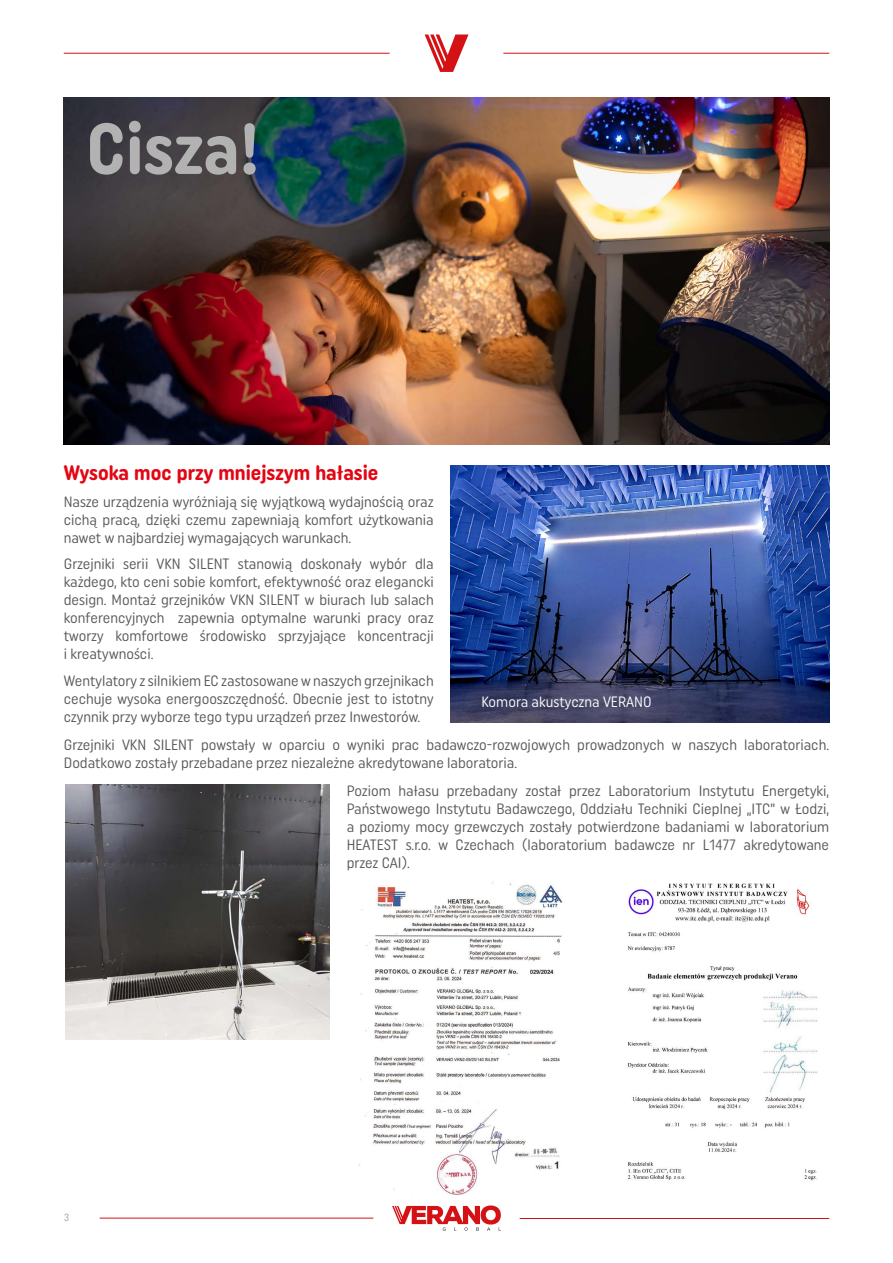
<style>
.page{position:relative;width:893px;height:1263px;background:#fff}
.page>*{position:absolute;margin:0;border:0;box-sizing:border-box;transform-origin:0 0}
.t1{font:700 72px "Uniform Rounded Condensed";letter-spacing:-.005em;color:#b3b2b2}
.t2{font:700 21px "Uniform Rounded Condensed";color:#e30613}
.t3{font:15px/18px "Uniform Rounded Condensed";color:#575756;text-align:justify}
.t4{font:15px "Uniform Rounded Condensed";color:#fff}
.t5{font:10.5px "Uniform Rounded Condensed";color:#9d9d9c}
</style>
<div class="page">
<hr style="left:100px;top:1218px;width:273px;height:1px;background:#d31216">
<hr style="left:520px;top:1218px;width:309px;height:1px;background:#d31216">
<svg style="left:392px;top:1205px;width:109px;height:26px"></svg>
<hr style="left:64px;top:53px;width:326px;height:1px;background:#d31216">
<hr style="left:503px;top:53px;width:326px;height:1px;background:#d31216">
<svg style="left:425px;top:35px;width:43px;height:37px"></svg>
<img style="left:64px;top:98px;width:765px;height:347px">
<img style="left:359px;top:882px;width:204px;height:313px">
<img style="left:627px;top:883px;width:191px;height:298px">
<img style="left:451px;top:466px;width:378px;height:257px">
<img style="left:66px;top:784px;width:264px;height:256px">
<h1 class="t1" style="left:86px;top:106px;width:175px">Cisza!</h1>
<h2 class="t2" style="left:64px;top:460px;width:316px">Wysoka moc przy mniejszym hałasie</h2>
<p class="t3" style="left:64px;top:492px;width:371px">Nasze urządzenia wyróżniają się wyjątkową wydajnością oraz cichą pracą, dzięki czemu zapewniają komfort użytkowania nawet w najbardziej wymagających warunkach.</p>
<p class="t3" style="left:64px;top:555px;width:371px">Grzejniki serii VKN SILENT stanowią doskonały wybór dla każdego, kto ceni sobie komfort, efektywność oraz elegancki design. Montaż grzejników VKN SILENT w biurach lub salach konferencyjnych zapewnia optymalne warunki pracy oraz tworzy komfortowe środowisko sprzyjające koncentracji i kreatywności.</p>
<p class="t3" style="left:64px;top:671px;width:371px">Wentylatory z silnikiem EC zastosowane w naszych grzejnikach cechuje wysoka energooszczędność. Obecnie jest to istotny czynnik przy wyborze tego typu urządzeń przez Inwestorów.</p>
<p class="t4" style="left:482px;top:693px;width:172px">Komora akustyczna VERANO</p>
<p class="t3" style="left:64px;top:736px;width:767px">Grzejniki VKN SILENT powstały w oparciu o wyniki prac badawczo-rozwojowych prowadzonych w naszych laboratoriach.<br>Dodatkowo zostały przebadane przez niezależne akredytowane laboratoria.</p>
<p class="t3" style="left:347px;top:781px;width:484px">Poziom hałasu przebadany został przez Laboratorium Instytutu Energetyki, Państwowego Instytutu Badawczego, Oddziału Techniki Cieplnej „ITC” w Łodzi, a poziomy mocy grzewczych zostały potwierdzone badaniami w laboratorium HEATEST s.r.o. w Czechach (laboratorium badawcze nr L1477 akredytowane przez CAI).</p>
<p class="t5" style="left:64px;top:1211px;width:7px">3</p>
</div>
